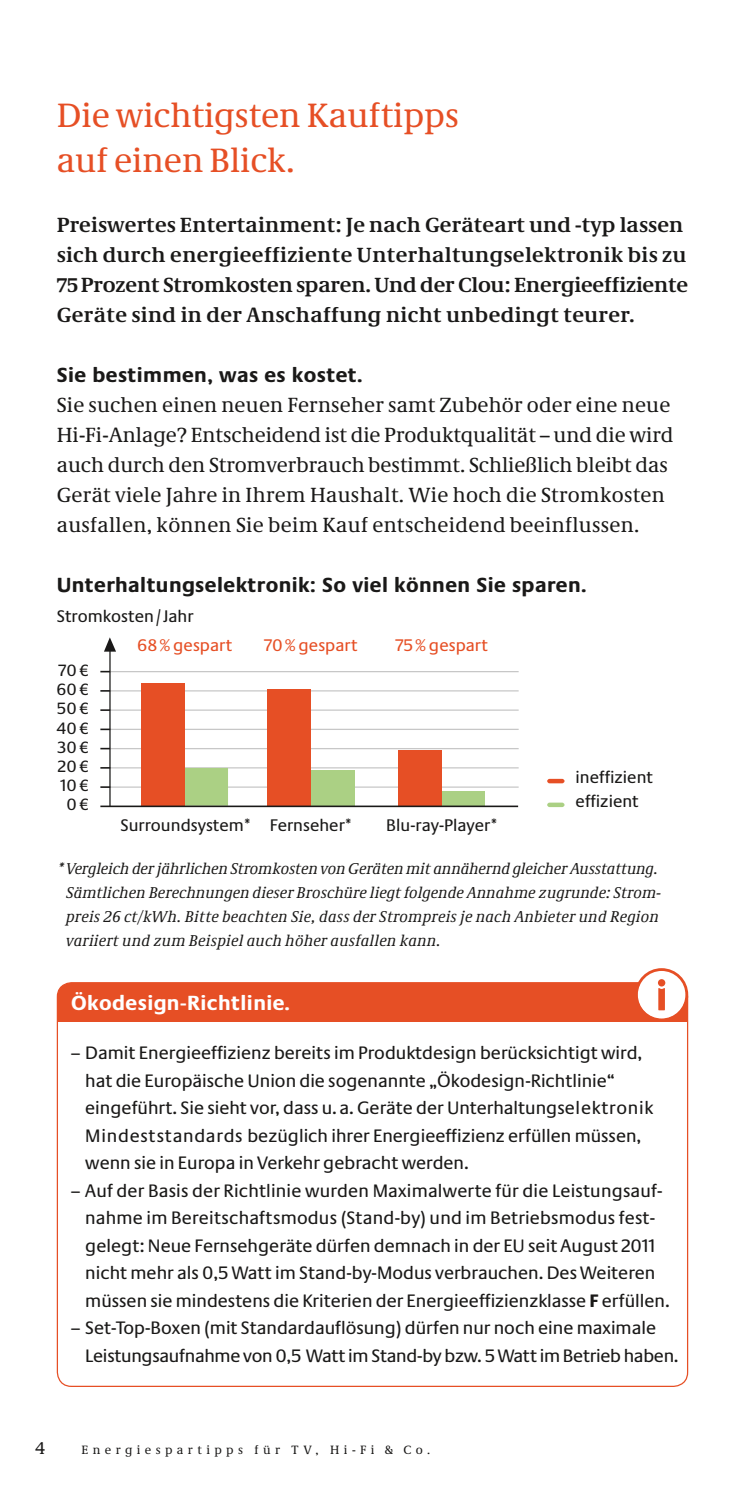
<style>
.page{position:relative;width:745px;height:1489px;background:#fff}
.page>*{position:absolute;margin:0;border:0;box-sizing:border-box;transform-origin:0 0}
.t1{font:35px/45px "Neue Demos";color:#e64f25}
.t2{font:21.25px/30px "Neue Demos";letter-spacing:.01em;color:#1a1918}
.t3{font:700 21.25px/30px "Neue Demos";letter-spacing:.01em;color:#1a1918}
.t4{font:700 21.25px "Neue Praxis";letter-spacing:.02em;color:#1a1918}
.t5{font:700 21.25px "Neue Praxis";letter-spacing:.02em;color:#fff}
.t6{font:18.75px/27.5px "Neue Praxis";color:#1a1918}
.t7{font:17.5px/23.8px "Neue Praxis";color:#1a1918}
.t8{font:17.5px "Neue Praxis";color:#e64f25}
.t9{font:17.5px "Neue Demos";color:#1a1918}
.t10{font:17px "Neue Praxis";color:#1a1918}
.t11{font:italic 16.25px/23.8px "Neue Demos";letter-spacing:.005em;color:#1a1918}
.t12{font:12.5px "Neue Demos";letter-spacing:.35em;color:#1a1918}
.s1{font-size:20.5px}
.s2{font-weight:700}
</style>
<div class="page">
<div style="left:57px;top:982px;width:630px;height:39px;background:#e64f25"></div>
<svg style="left:634px;top:968px;width:53px;height:51px"></svg>
<div style="left:547px;top:778px;width:17px;height:5px;background:#e64f25;border-radius:2px"></div>
<div style="left:547px;top:802px;width:17px;height:5px;background:#abd084;border-radius:2px"></div>
<svg style="left:110px;top:727px;width:408px;height:4px"></svg>
<hr style="left:110px;top:766px;width:408px;height:3px;background:#c7c7c7">
<svg style="left:110px;top:785px;width:408px;height:4px"></svg>
<svg style="left:104px;top:637px;width:12px;height:14px"></svg>
<svg style="left:110px;top:669px;width:408px;height:4px"></svg>
<hr style="left:110px;top:689px;width:408px;height:3px;background:#c7c7c7">
<svg style="left:110px;top:708px;width:408px;height:4px"></svg>
<svg style="left:110px;top:746px;width:408px;height:4px"></svg>
<div style="left:311px;top:769px;width:43px;height:37px;background:#abd084"></div>
<div style="left:267px;top:688px;width:43px;height:118px;background:#e64f25"></div>
<div style="left:441px;top:791px;width:43px;height:14px;background:#abd084"></div>
<div style="left:398px;top:750px;width:43px;height:56px;background:#e64f25"></div>
<div style="left:184px;top:768px;width:44px;height:37px;background:#abd084"></div>
<hr style="left:109px;top:649px;width:1px;height:157px;background:#1a1918">
<div style="left:141px;top:683px;width:44px;height:123px;background:#e64f25"></div>
<hr style="left:100px;top:805px;width:417px;height:1px;background:#1a1918">
<h1 class="t1" style="left:57px;top:92px;width:403px">Die wichtigsten Kauftipps auf einen Blick.</h1>
<p class="t3" style="left:57px;top:209px;width:632px">Preiswertes Entertainment: Je nach Geräteart und -typ lassen sich durch energieeffiziente Unterhaltungselektronik bis zu <span class="s1">75</span>Prozent Stromkosten sparen. Und der Clou: Energieeffiziente Geräte sind in der Anschaffung nicht unbedingt teurer.</p>
<p class="t4" style="left:57px;top:362px;width:307px">Sie bestimmen, was es kostet.</p>
<p class="t2" style="left:57px;top:389px;width:617px">Sie suchen einen neuen Fernseher samt Zubehör oder eine neue Hi-Fi-Anlage? Entscheidend ist die Produktqualität – und die wird auch durch den Stromverbrauch bestimmt. Schließlich bleibt das Gerät viele Jahre in Ihrem Haushalt. Wie hoch die Stromkosten ausfallen, können Sie beim Kauf entscheidend beeinflussen.</p>
<p class="t4" style="left:57px;top:572px;width:531px">Unterhaltungselektronik: So viel können Sie sparen.</p>
<p class="t7" style="left:57px;top:604px;width:138px">Stromkosten/Jahr</p>
<p class="t10" style="left:59px;top:660px;width:32px">70€</p>
<p class="t10" style="left:57px;top:698px;width:33px">50€</p>
<p class="t10" style="left:56px;top:679px;width:34px">60€</p>
<p class="t10" style="left:56px;top:717px;width:34px">40€</p>
<p class="t10" style="left:57px;top:736px;width:33px">30€</p>
<p class="t10" style="left:61px;top:775px;width:30px">10€</p>
<p class="t10" style="left:58px;top:756px;width:32px">20€</p>
<p class="t10" style="left:66px;top:794px;width:24px">0€</p>
<p class="t8" style="left:137px;top:635px;width:96px">68% gespart</p>
<p class="t8" style="left:264px;top:635px;width:95px">70% gespart</p>
<p class="t8" style="left:395px;top:635px;width:94px">75% gespart</p>
<p class="t7" style="left:120px;top:813px;width:233px">Surroundsystem* Fernseher*</p>
<p class="t7" style="left:386px;top:813px;width:113px">Blu-ray-Player*</p>
<p class="t7" style="left:575px;top:765px;width:79px">ineffizient effizient</p>
<p class="t11" style="left:66px;top:856px;width:596px;text-indent:-9px">* Vergleich der jährlichen Stromkosten von Geräten mit annähernd gleicher Ausstattung.<br>Sämtlichen Berechnungen dieser Broschüre liegt folgende Annahme zugrunde: Strom&shy;preis 26 ct/kWh. Bitte beachten Sie, dass der Strompreis je nach Anbieter und Region variiert und zum Beispiel auch höher ausfallen kann.</p>
<p class="t5" style="left:71px;top:990px;width:220px">Ökodesign-Richtlinie.</p>
<p class="t6" style="left:85px;top:1038px;width:569px;text-indent:-14px">– Damit Energieeffizienz bereits im Produktdesign berücksichtigt wird, hat die Europäische Union die sogenannte „Ökodesign-Richtlinie“ eingeführt. Sie sieht vor, dass u.a. Geräte der Unterhaltungselektronik Mindeststandards bezüglich ihrer Energieeffizienz erfüllen müssen, wenn sie in Europa in Verkehr gebracht werden.</p>
<p class="t6" style="left:85px;top:1176px;width:585px;text-indent:-14px">– Auf der Basis der Richtlinie wurden Maximalwerte für die Leistungsauf&shy;nahme im Bereitschaftsmodus (Stand-by) und im Betriebsmodus fest&shy;gelegt: Neue Fernsehgeräte dürfen demnach in der EU seit August 2011 nicht mehr als 0,5 Watt im Stand-by-Modus verbrauchen. Des Weiteren müssen sie mindestens die Kriterien der Energieeffizienzklasse <span class="s2">F</span> erfüllen.</p>
<p class="t6" style="left:85px;top:1313px;width:594px;text-indent:-14px">– Set-Top-Boxen (mit Standardauflösung) dürfen nur noch eine maximale<br>Leistungsaufnahme von 0,5 Watt im Stand-by bzw. 5 Watt im Betrieb haben.</p>
<p class="t9" style="left:35px;top:1436px;width:11px">4</p>
<p class="t12" style="left:81px;top:1441px;width:350px">Energiespartipps für TV, Hi-Fi &amp; Co.</p>
</div>
